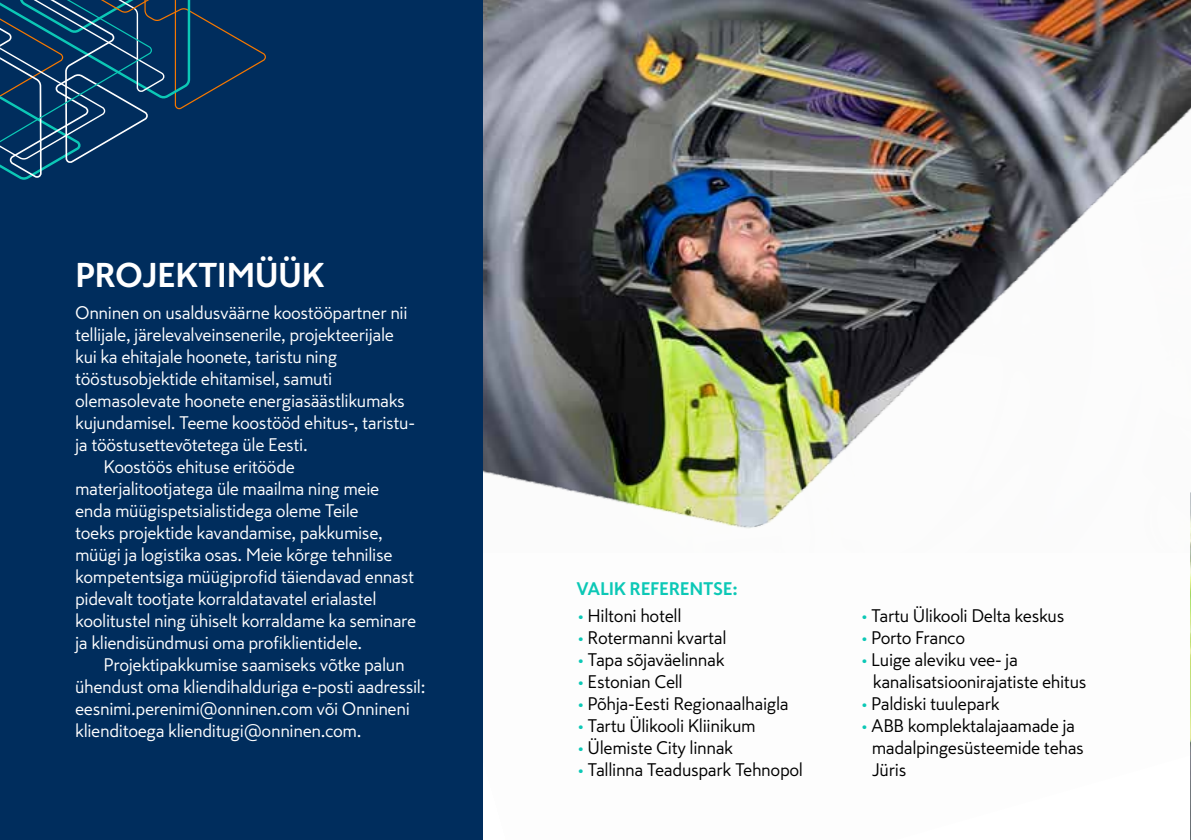
<style>
.page{position:relative;width:1191px;height:840px;background:#fff}
.page>*{position:absolute;margin:0;border:0;box-sizing:border-box;transform-origin:0 0}
.t1{font:700 34px "Skatta Sans";letter-spacing:-.02em;color:#fff}
.t2{font:18px "Skatta Sans";letter-spacing:-.02em;color:#fff}
.t3{font:18px/22px "Skatta Sans";letter-spacing:-.02em;color:#000}
.t4{font:700 18px "Skatta Sans";letter-spacing:-.02em;color:#0cc8b6}
.s1{color:#0cc8b6}
</style>
<div class="page">
<img style="left:482px;top:0;width:709px;height:839px">
<img style="left:1190px;top:492px;width:1px;height:347px">
<div style="left:0;top:0;width:482px;height:839px;background:#002d5d"></div>
<svg style="left:0;top:0;width:249px;height:178px"></svg>
<h1 class="t1" style="left:75px;top:250px;width:251px">PROJEKTIMÜÜK</h1>
<p class="t2" style="left:75px;top:300px;width:334px">Onninen on usaldusväärne koostööpartner nii</p>
<p class="t2" style="left:75px;top:322px;width:320px">tellijale, järelevalveinsenerile, projekteerijale</p>
<p class="t2" style="left:75px;top:344px;width:264px">kui ka ehitajale hoonete, taristu ning</p>
<p class="t2" style="left:75px;top:366px;width:259px">tööstusobjektide ehitamisel, samuti</p>
<p class="t2" style="left:75px;top:388px;width:331px">olemasolevate hoonete energiasäästlikumaks</p>
<p class="t2" style="left:75px;top:410px;width:341px">kujundamisel. Teeme koostööd ehitus-, taristu-</p>
<p class="t2" style="left:75px;top:432px;width:234px">ja tööstusettevõtetega üle Eesti.</p>
<p class="t2" style="left:103px;top:454px;width:193px">Koostöös ehituse eritööde</p>
<p class="t2" style="left:75px;top:476px;width:306px">materjalitootjatega üle maailma ning meie</p>
<p class="t2" style="left:75px;top:498px;width:285px">enda müügispetsialistidega oleme Teile</p>
<p class="t2" style="left:75px;top:520px;width:309px">toeks projektide kavandamise, pakkumise,</p>
<p class="t2" style="left:75px;top:542px;width:319px">müügi ja logistika osas. Meie kõrge tehnilise</p>
<p class="t2" style="left:75px;top:564px;width:340px">kompetentsiga müügiprofid täiendavad ennast</p>
<p class="t2" style="left:75px;top:586px;width:303px">pidevalt tootjate korraldatavatel erialastel</p>
<p class="t2" style="left:75px;top:608px;width:343px">koolitustel ning ühiselt korraldame ka seminare</p>
<p class="t2" style="left:75px;top:630px;width:288px">ja kliendisündmusi oma profiklientidele.</p>
<p class="t2" style="left:103px;top:652px;width:303px">Projektipakkumise saamiseks võtke palun</p>
<p class="t2" style="left:75px;top:674px;width:352px">ühendust oma kliendihalduriga e-posti aadressil:</p>
<p class="t2" style="left:75px;top:696px;width:336px">eesnimi.perenimi@onninen.com või Onnineni</p>
<p class="t2" style="left:75px;top:718px;width:288px">klienditoega klienditugi@onninen.com.</p>
<p class="t4" style="left:576px;top:575px;width:163px">VALIK REFERENTSE:</p>
<p class="t3" style="left:578px;top:604px;width:105px"><span class="s1">•</span> Hiltoni hotell</p>
<p class="t3" style="left:578px;top:626px;width:150px"><span class="s1">•</span> Rotermanni kvartal</p>
<p class="t3" style="left:578px;top:648px;width:148px"><span class="s1">•</span> Tapa sõjaväelinnak</p>
<p class="t3" style="left:578px;top:670px;width:106px"><span class="s1">•</span> Estonian Cell</p>
<p class="t3" style="left:578px;top:692px;width:212px"><span class="s1">•</span> Põhja-Eesti Regionaalhaigla</p>
<p class="t3" style="left:578px;top:714px;width:179px"><span class="s1">•</span> Tartu Ülikooli Kliinikum</p>
<p class="t3" style="left:578px;top:736px;width:157px"><span class="s1">•</span> Ülemiste City linnak</p>
<p class="t3" style="left:578px;top:758px;width:227px"><span class="s1">•</span> Tallinna Teaduspark Tehnopol</p>
<p class="t3" style="left:861px;top:604px;width:204px"><span class="s1">•</span> Tartu Ülikooli Delta keskus</p>
<p class="t3" style="left:861px;top:626px;width:105px"><span class="s1">•</span> Porto Franco</p>
<p class="t3" style="left:873px;top:648px;width:215px;text-indent:-11px"><span class="s1">•</span> Luige aleviku vee- ja kanalisatsioonirajatiste ehitus</p>
<p class="t3" style="left:861px;top:692px;width:140px"><span class="s1">•</span> Paldiski tuulepark</p>
<p class="t3" style="left:871px;top:714px;width:214px;text-indent:-10px"><span class="s1">•</span> ABB komplektalajaamade ja madalpingesüsteemide tehas<br>Jüris</p>
</div>
